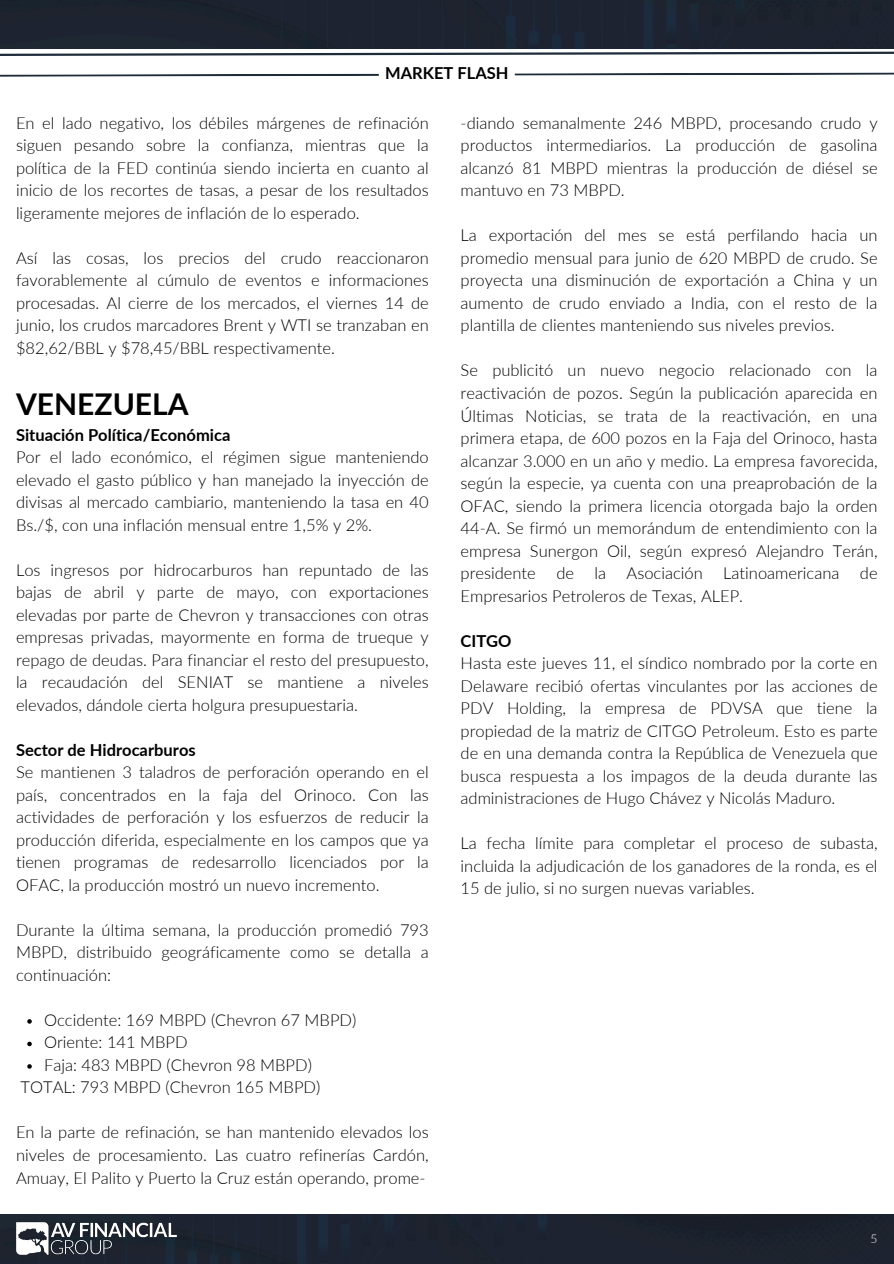
<style>
.page{position:relative;width:894px;height:1264px;background:#fff}
.page>*{position:absolute;margin:0;border:0;box-sizing:border-box;transform-origin:0 0}
.t1{font:700 30px "Lato";color:#000}
.t2{font:300 16.5px/22.5px "Lato";color:#000;text-align:justify}
.t3{font:700 16.5px "Lato";color:#000}
.t4{font:300 12px "Lato";color:#fff}
.s1{font-weight:700}
</style>
<div class="page">
<svg style="left:0;top:51px;width:893px;height:5px"></svg>
<div style="left:557px;top:1214px;width:336px;height:49px;background:#1e232d"></div>
<div style="left:0;top:1214px;width:557px;height:49px;background:#1e2332"></div>
<div style="left:0;top:0;width:260px;height:49px;background:#1e2332"></div>
<div style="left:260px;top:0;width:633px;height:49px;background:#1e2332"></div>
<img style="left:11px;top:1214px;width:170px;height:49px">
<svg style="left:0;top:72px;width:893px;height:5px"></svg>
<svg style="left:27px;top:1019px;width:5px;height:4px"></svg>
<svg style="left:27px;top:1041px;width:5px;height:5px"></svg>
<svg style="left:27px;top:1064px;width:5px;height:4px"></svg>
<p class="t3" style="left:385px;top:63px;width:125px">MARKET FLASH</p>
<h1 class="t2" style="left:16px;top:111px;width:414px">En el lado negativo, los débiles márgenes de refinación siguen pesando sobre la confianza, mientras que la política de la FED continúa siendo incierta en cuanto al inicio de los recortes de tasas, a pesar de los resultados ligeramente mejores de inflación de lo esperado.</h1>
<h1 class="t2" style="left:16px;top:246px;width:414px">Así las cosas, los precios del crudo reaccionaron favorablemente al cúmulo de eventos e informaciones procesadas. Al cierre de los mercados, el viernes 14 de junio, los crudos marcadores Brent y WTI se tranzaban en $82,62/BBL y $78,45/BBL respectivamente.</h1>
<h1 class="t1" style="left:16px;top:385px;width:174px">VENEZUELA</h1>
<h1 class="t2" style="left:16px;top:423px;width:414px;text-align:left"><span class="s1">Situación Política/Económica<br></span>Por el lado económico, el régimen sigue manteniendo elevado el gasto público y han manejado la inyección de divisas al mercado cambiario, manteniendo la tasa en 40<br>Bs./$, con una inflación mensual entre 1,5% y 2%.</h1>
<h1 class="t2" style="left:16px;top:558px;width:414px">Los ingresos por hidrocarburos han repuntado de las bajas de abril y parte de mayo, con exportaciones elevadas por parte de Chevron y transacciones con otras empresas privadas, mayormente en forma de trueque y repago de deudas. Para financiar el resto del presupuesto, la recaudación del SENIAT se mantiene a niveles elevados, dándole cierta holgura presupuestaria.</h1>
<h1 class="t2" style="left:16px;top:738px;width:414px;text-align:left"><span class="s1">Sector de Hidrocarburos<br></span>Se mantienen 3 taladros de perforación operando en el país, concentrados en la faja del Orinoco. Con las actividades de perforación y los esfuerzos de reducir la producción diferida, especialmente en los campos que ya tienen programas de redesarrollo licenciados por la OFAC, la producción mostró un nuevo incremento.</h1>
<p class="t2" style="left:16px;top:918px;width:414px">Durante la última semana, la producción promedió 793<br>MBPD, distribuido geográficamente como se detalla a continuación:</p>
<p class="t2" style="left:44px;top:1008px;width:314px">Occidente: 169 MBPD (Chevron 67 MBPD)</p>
<p class="t2" style="left:44px;top:1030px;width:145px">Oriente: 141 MBPD</p>
<h1 class="t2" style="left:44px;top:1053px;width:269px">Faja: 483 MBPD (Chevron 98 MBPD)</h1>
<h1 class="t2" style="left:20px;top:1075px;width:301px">TOTAL: 793 MBPD (Chevron 165 MBPD)</h1>
<h1 class="t2" style="left:16px;top:1120px;width:414px">En la parte de refinación, se han mantenido elevados los niveles de procesamiento. Las cuatro refinerías Cardón, Amuay, El Palito y Puerto la Cruz están operando, prome-</h1>
<h1 class="t2" style="left:460px;top:111px;width:418px">-diando semanalmente 246 MBPD, procesando crudo y productos intermediarios. La producción de gasolina alcanzó 81 MBPD mientras la producción de diésel se mantuvo en 73 MBPD.</h1>
<h1 class="t2" style="left:460px;top:224px;width:418px">La exportación del mes se está perfilando hacia un promedio mensual para junio de 620 MBPD de crudo. Se proyecta una disminución de exportación a China y un aumento de crudo enviado a India, con el resto de la plantilla de clientes manteniendo sus niveles previos.</h1>
<h1 class="t2" style="left:460px;top:359px;width:418px">Se publicitó un nuevo negocio relacionado con la reactivación de pozos. Según la publicación aparecida en Últimas Noticias, se trata de la reactivación, en una primera etapa, de 600 pozos en la Faja del Orinoco, hasta alcanzar 3.000 en un año y medio. La empresa favorecida, según la especie, ya cuenta con una preaprobación de la OFAC, siendo la primera licencia otorgada bajo la orden 44-A. Se firmó un memorándum de entendimiento con la empresa Sunergon Oil, según expresó Alejandro Terán, presidente de la Asociación Latinoamericana de Empresarios Petroleros de Texas, ALEP.</h1>
<p class="t2" style="left:460px;top:629px;width:418px;text-align:left"><span class="s1">CITGO<br></span>Hasta este jueves 11, el síndico nombrado por la corte en Delaware recibió ofertas vinculantes por las acciones de PDV Holding, la empresa de PDVSA que tiene la propiedad de la matriz de CITGO Petroleum. Esto es parte de en una demanda contra la República de Venezuela que busca respuesta a los impagos de la deuda durante las administraciones de Hugo Chávez y Nicolás Maduro.</p>
<p class="t2" style="left:460px;top:831px;width:418px">La fecha límite para completar el proceso de subasta, incluida la adjudicación de los ganadores de la ronda, es el 15 de julio, si no surgen nuevas variables.</p>
<h1 class="t4" style="left:870px;top:1231px;width:8px">5</h1>
</div>
